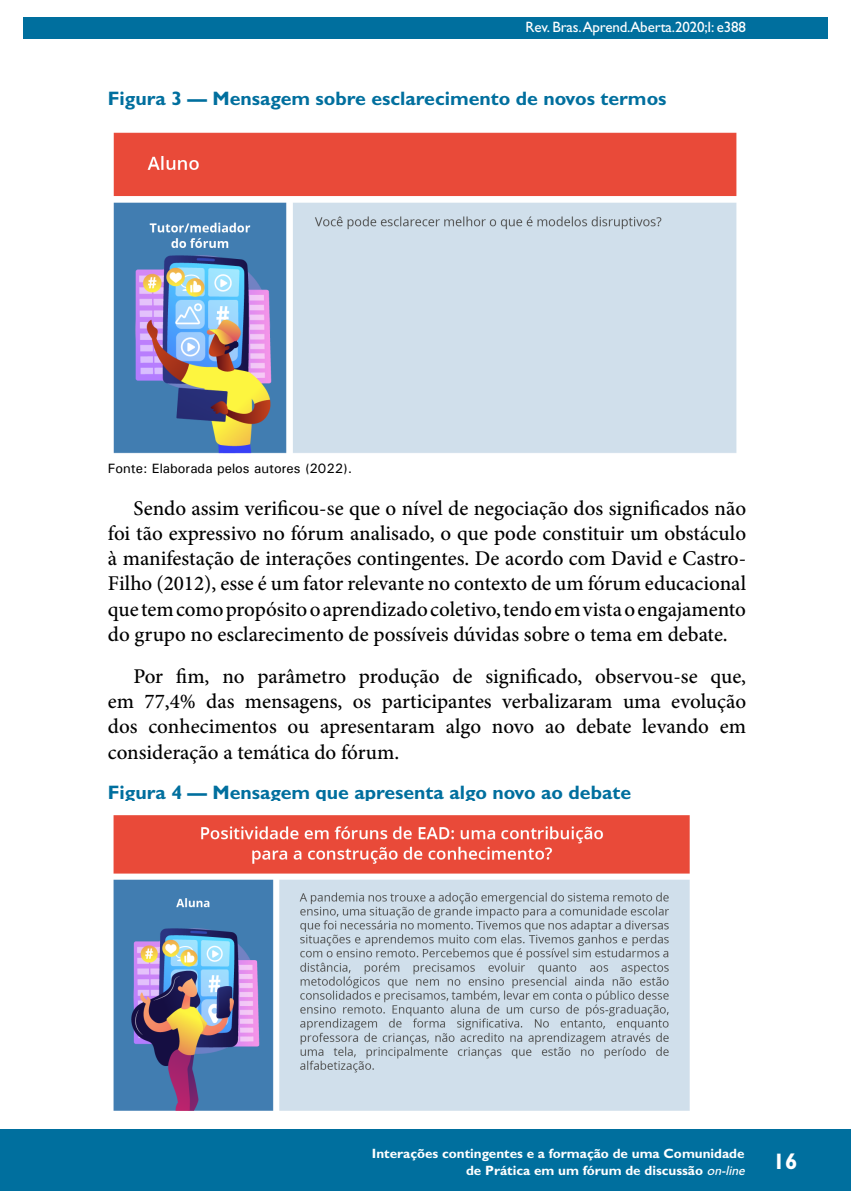
<style>
.page{position:relative;width:851px;height:1191px;background:#fff}
.page>*{position:absolute;margin:0;border:0;box-sizing:border-box;transform-origin:0 0}
.t1{font:700 22.5px "Gill Sans Std";color:#fff}
.t2{font:500 21px/25.2px "Minion Pro";color:#000;text-align:justify}
.t3{font:700 19.5px "Gill Sans Std";color:#006f9e}
.t4{font:15px "Gill Sans Std";letter-spacing:-.01em;color:#fff}
.t5{font:700 13.5px/16.2px "Gill Sans Std";color:#fff;text-align:right}
.t6{font:500 13.5px "Univers";color:#000}
.s1{font-weight:400;font-style:italic}
</style>
<div class="page">
<hr style="left:104px;top:0;width:1px;height:467px;background:#006f9e">
<div style="left:23px;top:17px;width:804px;height:21px;background:#006f9e"></div>
<div style="left:0;top:1129px;width:850px;height:62px;background:#006f9e"></div>
<img style="left:113px;top:132px;width:624px;height:322px">
<img style="left:113px;top:815px;width:577px;height:296px">
<p class="t4" style="left:525px;top:18px;width:222px">Rev. Bras.Aprend.Aberta.2020;I: e388</p>
<p class="t3" style="left:108px;top:87px;width:560px">Figura 3 — Mensagem sobre esclarecimento de novos termos</p>
<p class="t6" style="left:108px;top:460px;width:246px">Fonte: Elaborada pelos autores (2022).</p>
<p class="t2" style="left:108px;top:495px;width:639px;text-indent:26px">Sendo assim verificou-se que o nível de negociação dos significados não foi tão expressivo no fórum analisado, o que pode constituir um obstáculo à manifestação de interações contingentes. De acordo com David e Castro-Filho (2012), esse é um fator relevante no contexto de um fórum educacional que tem como propósito o aprendizado coletivo, tendo em vista o engajamento do grupo no esclarecimento de possíveis dúvidas sobre o tema em debate.</p>
<p class="t2" style="left:108px;top:664px;width:639px;text-indent:26px">Por fim, no parâmetro produção de significado, observou-se que, em 77,4% das mensagens, os participantes verbalizaram uma evolução dos conhecimentos ou apresentaram algo novo ao debate levando em consideração a temática do fórum.</p>
<p class="t3" style="left:108px;top:781px;width:524px">Figura 4 — Mensagem que apresenta algo novo ao debate</p>
<p class="t5" style="left:372px;top:1145px;width:377px">Interações contingentes e a formação de uma Comunidade de Prática em um fórum de discussão <span class="s1">on-line</span></p>
<p class="t1" style="left:772px;top:1148px;width:26px">16</p>
</div>
